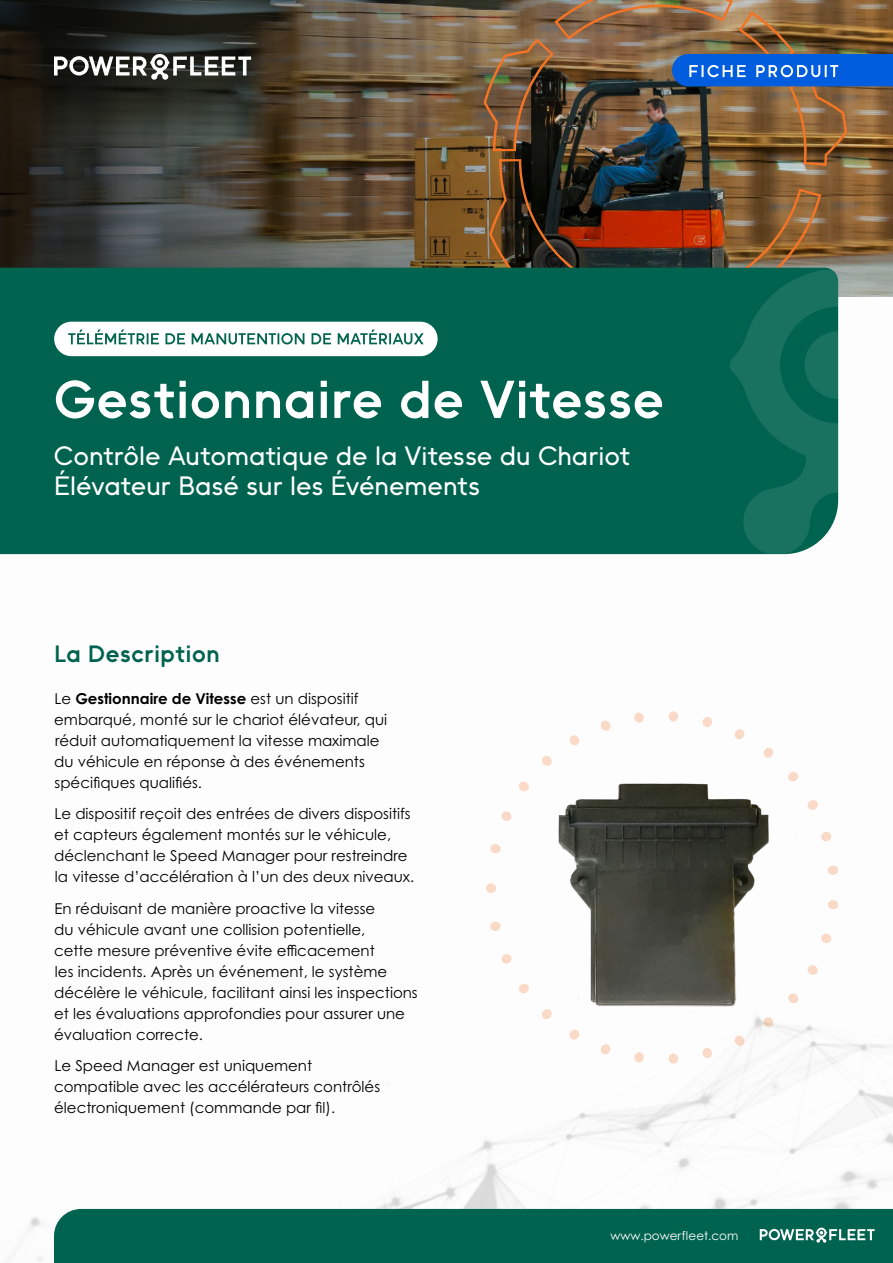
<style>
.page{position:relative;width:893px;height:1263px;background:#fff}
.page>*{position:absolute;margin:0;border:0;box-sizing:border-box;transform-origin:0 0}
.t1{font:700 54px "II Vorkurs";letter-spacing:-.005em;color:#fff}
.t2{font:500 27px/30px "II Vorkurs";letter-spacing:-.005em;color:#fff}
.t3{font:700 24px "II Vorkurs";color:#00634f}
.t4{font:15px/21px "Century Gothic Pro";color:#000}
.t5{font:12px "Century Gothic Pro";color:#fff}
.s1{font-weight:700}
</style>
<div class="page">
<img style="left:0;top:554px;width:893px;height:707px">
<img style="left:487px;top:683px;width:357px;height:409px">
<svg style="left:486px;top:883px;width:10px;height:10px"></svg>
<svg style="left:490px;top:843px;width:11px;height:11px"></svg>
<svg style="left:501px;top:811px;width:11px;height:10px"></svg>
<svg style="left:518px;top:781px;width:11px;height:11px"></svg>
<svg style="left:541px;top:755px;width:11px;height:11px"></svg>
<svg style="left:569px;top:734px;width:11px;height:12px"></svg>
<svg style="left:600px;top:720px;width:11px;height:11px"></svg>
<svg style="left:634px;top:712px;width:10px;height:11px"></svg>
<svg style="left:669px;top:711px;width:9px;height:11px"></svg>
<svg style="left:702px;top:716px;width:11px;height:12px"></svg>
<svg style="left:734px;top:728px;width:11px;height:12px"></svg>
<svg style="left:763px;top:747px;width:11px;height:11px"></svg>
<svg style="left:788px;top:771px;width:11px;height:11px"></svg>
<svg style="left:807px;top:799px;width:11px;height:11px"></svg>
<svg style="left:820px;top:831px;width:12px;height:11px"></svg>
<svg style="left:828px;top:865px;width:10px;height:10px"></svg>
<svg style="left:828px;top:900px;width:10px;height:10px"></svg>
<svg style="left:820px;top:933px;width:12px;height:11px"></svg>
<svg style="left:807px;top:964px;width:11px;height:11px"></svg>
<svg style="left:788px;top:993px;width:11px;height:11px"></svg>
<svg style="left:763px;top:1017px;width:11px;height:11px"></svg>
<svg style="left:734px;top:1035px;width:11px;height:11px"></svg>
<svg style="left:702px;top:1047px;width:11px;height:12px"></svg>
<svg style="left:669px;top:1053px;width:9px;height:11px"></svg>
<svg style="left:634px;top:1052px;width:10px;height:11px"></svg>
<svg style="left:600px;top:1044px;width:11px;height:11px"></svg>
<svg style="left:569px;top:1029px;width:11px;height:11px"></svg>
<svg style="left:541px;top:1009px;width:11px;height:11px"></svg>
<svg style="left:518px;top:983px;width:11px;height:11px"></svg>
<svg style="left:501px;top:953px;width:11px;height:11px"></svg>
<svg style="left:490px;top:921px;width:11px;height:10px"></svg>
<div style="left:54px;top:1209px;width:839px;height:54px;background:#00634f"></div>
<svg style="left:760px;top:1228px;width:115px;height:15px"></svg>
<svg style="left:0;top:0;width:483px;height:268px"></svg>
<svg style="left:54px;top:54px;width:197px;height:26px"></svg>
<div style="left:0;top:268px;width:483px;height:286px;background:#00634f"></div>
<img style="left:483px;top:0;width:410px;height:554px">
<div style="left:54px;top:322px;width:384px;height:34px;background:#fff;border-radius:17px"></div>
<svg style="left:68px;top:329px;width:356px;height:15px"></svg>
<h1 class="t1" style="left:53px;top:368px;width:612px">Gestionnaire de Vitesse</h1>
<h2 class="t2" style="left:54px;top:440px;width:578px">Contrôle Automatique de la Vitesse du Chariot<br>Élévateur Basé sur les Événements</h2>
<h3 class="t3" style="left:54px;top:639px;width:167px">La Description</h3>
<p class="t4" style="left:54px;top:687px;width:334px">Le <span class="s1">Gestionnaire de Vitesse</span> est un dispositif embarqué, monté sur le chariot élévateur, qui réduit automatiquement la vitesse maximale du véhicule en réponse à des événements spécifiques qualifiés.</p>
<p class="t4" style="left:54px;top:803px;width:362px">Le dispositif reçoit des entrées de divers dispositifs et capteurs également montés sur le véhicule, déclenchant le Speed Manager pour restreindre la vitesse d’accélération à l’un des deux niveaux.</p>
<p class="t4" style="left:54px;top:897px;width:365px">En réduisant de manière proactive la vitesse<br>du véhicule avant une collision potentielle,<br>cette mesure préventive évite efficacement<br>les incidents. Après un événement, le système décélère le véhicule, facilitant ainsi les inspections et les évaluations approfondies pour assurer une évaluation correcte.</p>
<p class="t4" style="left:54px;top:1055px;width:328px">Le Speed Manager est uniquement compatible avec les accélérateurs contrôlés électroniquement (commande par fil).</p>
<p class="t5" style="left:610px;top:1229px;width:130px">www.powerfleet.com</p>
</div>
